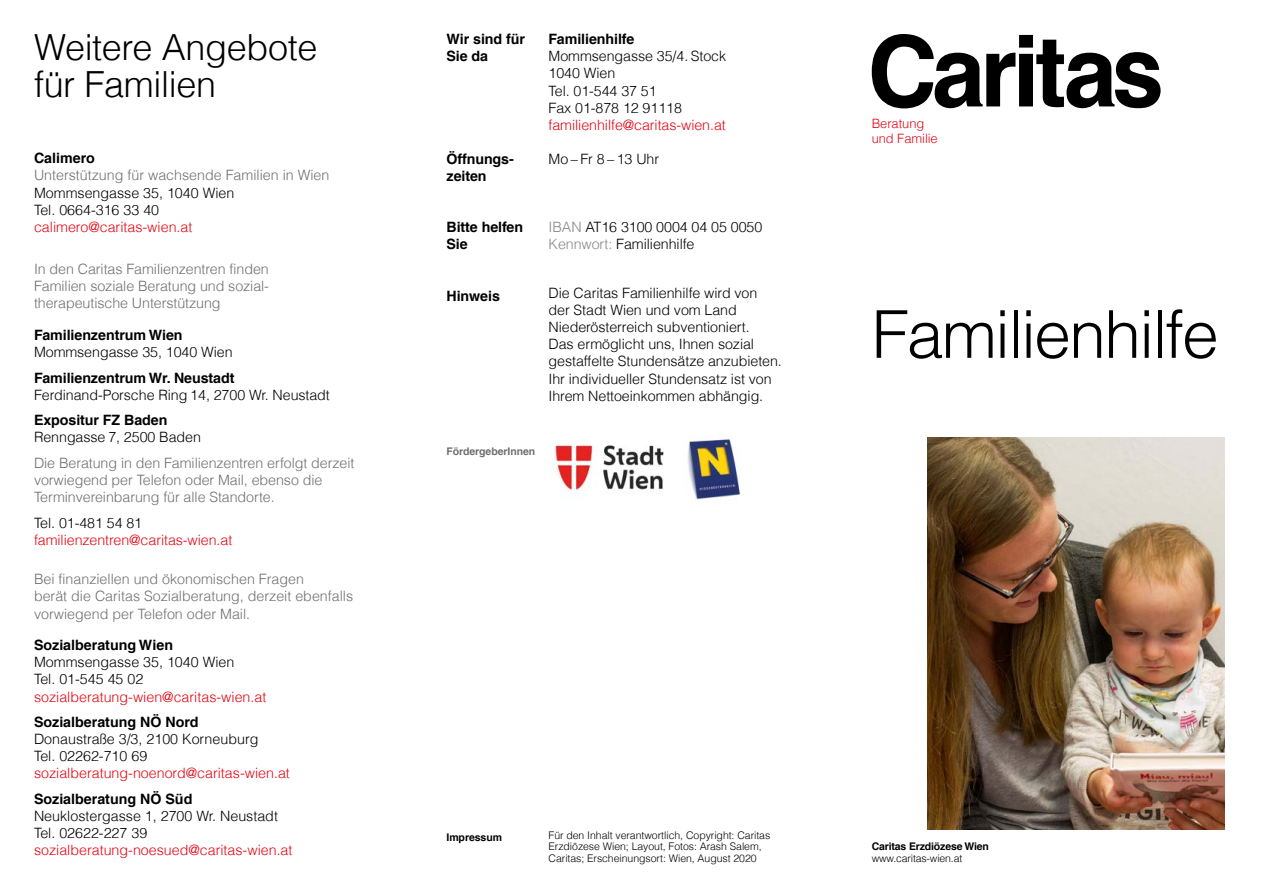
<style>
.page{position:relative;width:1263px;height:893px;background:#fff}
.page>*{position:absolute;margin:0;border:0;box-sizing:border-box;transform-origin:0 0}
.t1{font:300 66px "Helvetica LT Std";letter-spacing:-.025em;color:#000}
.t2{font:300 36px/37.5px "Helvetica LT Com";letter-spacing:-.01em;color:#000}
.t3{font:300 14.25px/17.1px "Helvetica LT Com";letter-spacing:-.005em;color:#000}
.t4{font:300 14.25px/17.1px "Helvetica LT Com";letter-spacing:-.005em;color:#706f6f}
.t5{font:300 14.25px "Helvetica LT Com";color:#e30613}
.t6{font:700 14.25px/17.1px "Helvetica LT Com";letter-spacing:-.005em;color:#000}
.t7{font:300 12.9px/14.4px "Helvetica LT Com";letter-spacing:-.005em;color:#e30613}
.t8{font:300 10.5px/11.6px "Helvetica LT Com";letter-spacing:-.005em;color:#000}
.t9{font:700 10.5px "Helvetica LT Com";letter-spacing:-.015em;color:#000}
.t10{font:700 10.5px "Helvetica LT Com";letter-spacing:-.005em;color:#706f6f}
.s1{color:#878787}
</style>
<div class="page">
<img style="left:927px;top:438px;width:298px;height:391px">
<svg style="left:872px;top:34px;width:288px;height:74px"></svg>
<img style="left:687px;top:436px;width:54px;height:64px">
<img style="left:554px;top:440px;width:110px;height:52px">
<h2 class="t2" style="left:34px;top:28px;width:285px">Weitere Angebote für Familien</h2>
<p class="t6" style="left:34px;top:150px;width:62px">Calimero</p>
<p class="t4" style="left:34px;top:167px;width:297px">Unterstützung für wachsende Familien in Wien</p>
<p class="t3" style="left:34px;top:184px;width:202px">Mommsengasse 35, 1040 Wien<br>Tel. 0664-316 33 40</p>
<p class="t5" style="left:34px;top:218px;width:160px">calimero@caritas-wien.at</p>
<p class="t4" style="left:34px;top:260px;width:237px;text-align:justify">In den Caritas Familienzentren finden Familien soziale Beratung und sozial&shy;therapeutische Unterstützung</p>
<p class="t6" style="left:34px;top:326px;width:150px">Familienzentrum Wien</p>
<p class="t3" style="left:34px;top:343px;width:200px">Mommsengasse 35, 1040 Wien</p>
<p class="t6" style="left:34px;top:369px;width:202px">Familienzentrum Wr. Neustadt</p>
<p class="t3" style="left:34px;top:386px;width:297px">Ferdinand-Porsche Ring 14, 2700 Wr. Neustadt</p>
<p class="t6" style="left:34px;top:412px;width:135px">Expositur FZ Baden</p>
<p class="t3" style="left:34px;top:429px;width:168px">Renngasse 7, 2500 Baden</p>
<p class="t4" style="left:34px;top:454px;width:322px">Die Beratung in den Familienzentren erfolgt derzeit vorwiegend per Telefon oder Mail, ebenso die<br>Terminvereinbarung für alle Standorte.</p>
<p class="t3" style="left:34px;top:514px;width:110px">Tel. 01-481 54 81</p>
<p class="t5" style="left:34px;top:531px;width:200px">familienzentren@caritas-wien.at</p>
<p class="t4" style="left:34px;top:571px;width:321px">Bei finanziellen und ökonomischen Fragen<br>berät die Caritas Sozialberatung, derzeit ebenfalls vorwiegend per Telefon oder Mail.</p>
<p class="t6" style="left:34px;top:637px;width:141px">Sozialberatung Wien</p>
<p class="t3" style="left:34px;top:654px;width:202px">Mommsengasse 35, 1040 Wien<br>Tel. 01-545 45 02</p>
<p class="t5" style="left:34px;top:688px;width:234px">sozialberatung-wien@caritas-wien.at</p>
<p class="t6" style="left:34px;top:714px;width:166px">Sozialberatung NÖ Nord</p>
<p class="t3" style="left:34px;top:730px;width:226px">Donaustraße 3/3, 2100 Korneuburg<br>Tel. 02262-710 69</p>
<p class="t5" style="left:34px;top:764px;width:257px">sozialberatung-noenord@caritas-wien.at</p>
<p class="t6" style="left:34px;top:791px;width:160px">Sozialberatung NÖ Süd</p>
<p class="t3" style="left:34px;top:807px;width:245px">Neuklostergasse 1, 2700 Wr. Neustadt<br>Tel. 02622-227 39</p>
<p class="t5" style="left:34px;top:841px;width:260px">sozialberatung-noesued@caritas-wien.at</p>
<p class="t6" style="left:446px;top:31px;width:80px">Wir sind für<br>Sie da</p>
<p class="t6" style="left:446px;top:150px;width:69px">Öffnungs&shy;zeiten</p>
<p class="t6" style="left:446px;top:219px;width:78px">Bitte helfen<br>Sie</p>
<p class="t6" style="left:446px;top:287px;width:55px">Hinweis</p>
<p class="t6" style="left:549px;top:31px;width:87px">Familienhilfe</p>
<p class="t3" style="left:549px;top:48px;width:179px">Mommsengasse 35/4. Stock<br>1040 Wien<br>Tel. 01-544 37 51<br>Fax 01-878 12 91118</p>
<p class="t5" style="left:549px;top:116px;width:179px">familienhilfe@caritas-wien.at</p>
<p class="t3" style="left:549px;top:150px;width:112px">Mo – Fr 8 – 13 Uhr</p>
<p class="t3" style="left:549px;top:219px;width:215px"><span class="s1">IBAN</span> AT16 3100 0004 04 05 0050<br><span class="s1">Kennwort:</span> Familienhilfe</p>
<p class="t3" style="left:549px;top:284px;width:235px">Die Caritas Familienhilfe wird von der Stadt Wien und vom Land Niederösterreich subventioniert.<br>Das ermöglicht uns, Ihnen sozial gestaffelte Stundensätze anzubieten.<br>Ihr individueller Stundensatz ist von Ihrem Nettoeinkommen abhängig.</p>
<p class="t10" style="left:446px;top:445px;width:90px">FördergeberInnen</p>
<p class="t7" style="left:872px;top:116px;width:68px">Beratung und Familie</p>
<h1 class="t1" style="left:872px;top:293px;width:348px">Familienhilfe</h1>
<p class="t9" style="left:446px;top:830px;width:57px">Impressum</p>
<p class="t8" style="left:549px;top:829px;width:223px">Für den Inhalt verantwortlich, Copyright: Caritas<br>Erzdiözese Wien; Layout, Fotos: Arash Salem,<br>Caritas; Erscheinungsort: Wien, August 2020</p>
<p class="t9" style="left:872px;top:839px;width:119px">Caritas Erzdiözese Wien</p>
<p class="t8" style="left:872px;top:852px;width:92px">www.caritas-wien.at</p>
</div>
